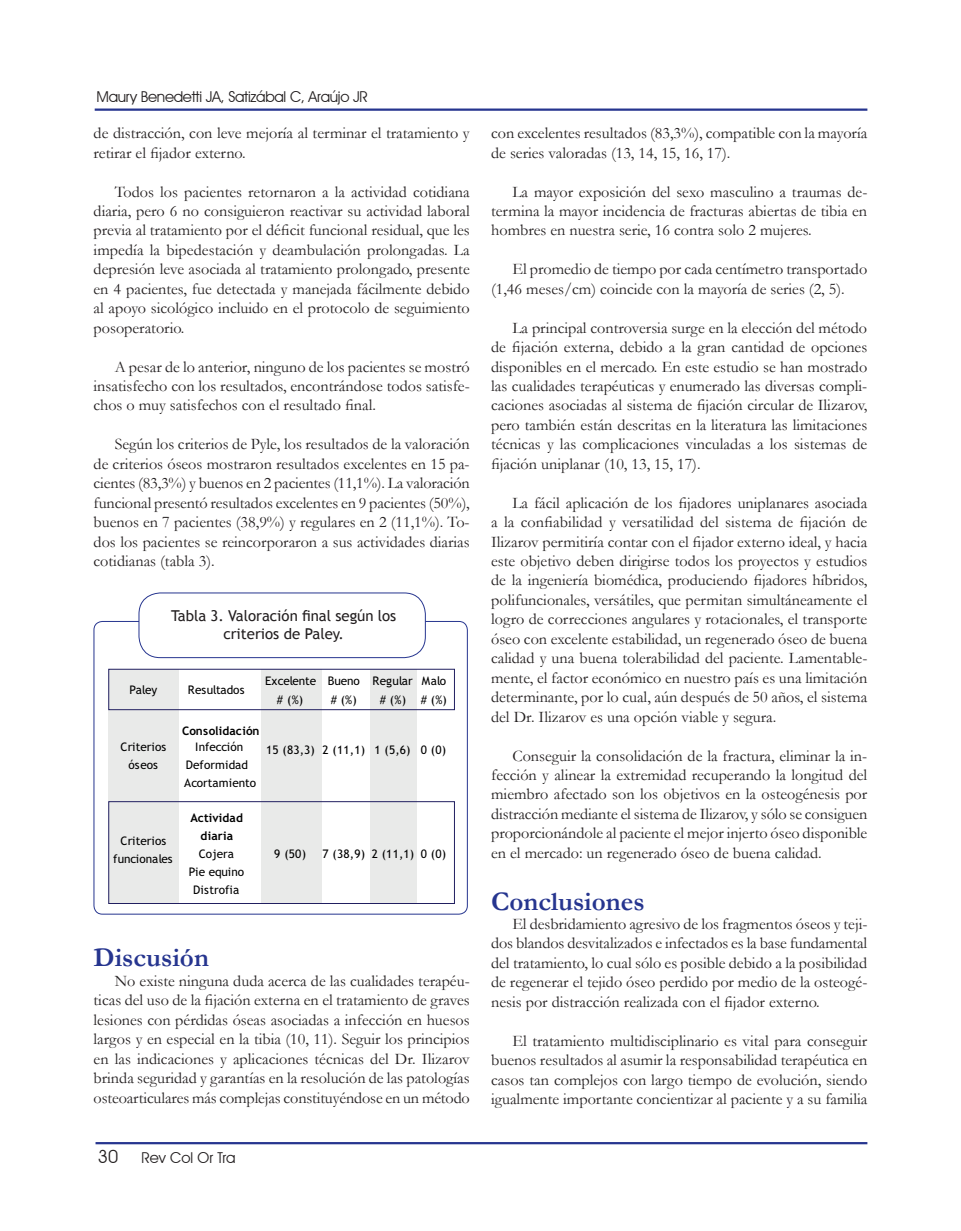
<style>
.page{position:relative;width:961px;height:1231px;background:#fff}
.page>*{position:absolute;margin:0;border:0;box-sizing:border-box;transform-origin:0 0}
.t1{font:700 27px "Garamond";color:#26358f}
.t2{font:18px "Avant Garde IT Cby BT";color:#231f20}
.t3{font:16.2px/19.5px "Garamond";color:#231f20;text-align:justify}
.t4{font:15px/18px "Trebuchet MS";color:#231f20;text-align:center}
.t5{font:15px "Avant Garde IT Cby BT";letter-spacing:-.02em;color:#231f20}
.t6{font:15px "Avant Garde IT Cby BT";color:#231f20}
.t7{font:11.85px/18.1px "Trebuchet MS";color:#000;text-align:center}
.t8{font:700 11.85px/18.1px "Trebuchet MS";letter-spacing:.01em;color:#000;text-align:center}
</style>
<div class="page">
<hr style="left:95px;top:1142px;width:772px;height:2px;background:#26358f">
<hr style="left:95px;top:108px;width:772px;height:3px;background:#26358f">
<div style="left:139px;top:592px;width:287px;height:66px;border:1px solid #26358f;border-radius:21px"></div>
<svg style="left:108px;top:669px;width:347px;height:234px"></svg>
<p class="t5" style="left:97px;top:87px;width:273px">Maury Benedetti JA, Satizábal C, Araújo JR</p>
<p class="t3" style="left:94px;top:123px;width:377px">de distracción, con leve mejoría al terminar el tratamiento y retirar el fijador externo.</p>
<p class="t3" style="left:94px;top:181px;width:378px;text-indent:21px">Todos los pacientes retornaron a la actividad cotidiana diaria, pero 6 no consiguieron reactivar su actividad laboral previa al tratamiento por el déficit funcional residual, que les impedía la bipedestación y deambulación prolongadas. La depresión leve asociada al tratamiento prolongado, presente en 4 pacientes, fue detectada y manejada fácilmente debido al apoyo sicológico incluido en el protocolo de seguimiento posoperatorio.</p>
<p class="t3" style="left:94px;top:356px;width:378px;text-indent:21px">A pesar de lo anterior, ninguno de los pacientes se mostró insatisfecho con los resultados, encontrándose todos satisfe&shy;chos o muy satisfechos con el resultado final.</p>
<p class="t3" style="left:94px;top:434px;width:378px;text-indent:21px">Según los criterios de Pyle, los resultados de la valoración de criterios óseos mostraron resultados excelentes en 15 pa&shy;cientes (83,3%) y buenos en 2 pacientes (11,1%). La valoración funcional presentó resultados excelentes en 9 pacientes (50%), buenos en 7 pacientes (38,9%) y regulares en 2 (11,1%). To&shy;dos los pacientes se reincorporaron a sus actividades diarias cotidianas (tabla 3).</p>
<p class="t4" style="left:171px;top:607px;width:227px">Tabla 3. Valoración final según los criterios de Paley.</p>
<p class="t7" style="left:129px;top:680px;width:29px">Paley</p>
<p class="t7" style="left:188px;top:680px;width:58px">Resultados</p>
<p class="t7" style="left:277px;top:672px;width:171px;text-align:left;text-indent:-12px">Excelente Bueno Regular Malo # (%)</p>
<p class="t7" style="left:331px;top:690px;width:28px"># (%)</p>
<p class="t7" style="left:380px;top:690px;width:28px"># (%)</p>
<p class="t7" style="left:421px;top:690px;width:28px"># (%)</p>
<p class="t7" style="left:120px;top:737px;width:47px">Criterios óseos</p>
<p class="t7" style="left:113px;top:832px;width:61px">Criterios funcionales</p>
<p class="t8" style="left:182px;top:721px;width:79px">Consolidación</p>
<p class="t7" style="left:195px;top:737px;width:50px">Infección</p>
<p class="t7" style="left:266px;top:740px;width:181px">15 (83,3) 2 (11,1) 1 (5,6) 0 (0)</p>
<p class="t7" style="left:184px;top:756px;width:74px;text-align:left">Deformidad<br>Acortamiento</p>
<p class="t8" style="left:190px;top:809px;width:54px">Actividad diaria</p>
<p class="t7" style="left:199px;top:845px;width:37px">Cojera</p>
<p class="t7" style="left:274px;top:845px;width:33px">9 (50)</p>
<p class="t7" style="left:322px;top:845px;width:125px">7 (38,9) 2 (11,1) 0 (0)</p>
<p class="t7" style="left:189px;top:863px;width:57px">Pie equino<br>Distrofia</p>
<h1 class="t1" style="left:94px;top:939px;width:117px">Discusión</h1>
<p class="t3" style="left:94px;top:970px;width:378px;text-indent:21px">No existe ninguna duda acerca de las cualidades terapéu&shy;ticas del uso de la fijación externa en el tratamiento de graves lesiones con pérdidas óseas asociadas a infección en huesos largos y en especial en la tibia (10, 11). Seguir los principios en las indicaciones y aplicaciones técnicas del Dr. Ilizarov brinda seguridad y garantías en la resolución de las patologías osteoarticulares más complejas constituyéndose en un método</p>
<p class="t2" style="left:98px;top:1146px;width:22px">30</p>
<p class="t6" style="left:142px;top:1148px;width:96px">Rev Col Or Tra</p>
<p class="t3" style="left:491px;top:123px;width:377px">con excelentes resultados (83,3%), compatible con la mayoría de series valoradas (13, 14, 15, 16, 17).</p>
<p class="t3" style="left:491px;top:181px;width:378px;text-indent:21px">La mayor exposición del sexo masculino a traumas de&shy;termina la mayor incidencia de fracturas abiertas de tibia en hombres en nuestra serie, 16 contra solo 2 mujeres.</p>
<p class="t3" style="left:491px;top:259px;width:377px;text-indent:21px">El promedio de tiempo por cada centímetro transportado (1,46 meses/cm) coincide con la mayoría de series (2, 5).</p>
<p class="t3" style="left:491px;top:317px;width:378px;text-indent:21px">La principal controversia surge en la elección del método de fijación externa, debido a la gran cantidad de opciones disponibles en el mercado. En este estudio se han mostrado las cualidades terapéuticas y enumerado las diversas compli&shy;caciones asociadas al sistema de fijación circular de Ilizarov, pero también están descritas en la literatura las limitaciones técnicas y las complicaciones vinculadas a los sistemas de fijación uniplanar (10, 13, 15, 17).</p>
<p class="t3" style="left:491px;top:492px;width:378px;text-indent:21px">La fácil aplicación de los fijadores uniplanares asociada a la confiabilidad y versatilidad del sistema de fijación de Ilizarov permitiría contar con el fijador externo ideal, y hacia este objetivo deben dirigirse todos los proyectos y estudios de la ingeniería biomédica, produciendo fijadores híbridos, polifuncionales, versátiles, que permitan simultáneamente el logro de correcciones angulares y rotacionales, el transporte óseo con excelente estabilidad, un regenerado óseo de buena calidad y una buena tolerabilidad del paciente. Lamentable&shy;mente, el factor económico en nuestro país es una limitación determinante, por lo cual, aún después de 50 años, el sistema del Dr. Ilizarov es una opción viable y segura.</p>
<p class="t3" style="left:491px;top:745px;width:378px;text-indent:21px">Conseguir la consolidación de la fractura, eliminar la in&shy;fección y alinear la extremidad recuperando la longitud del miembro afectado son los objetivos en la osteogénesis por distracción mediante el sistema de Ilizarov, y sólo se consiguen proporcionándole al paciente el mejor injerto óseo disponible en el mercado: un regenerado óseo de buena calidad.</p>
<h1 class="t1" style="left:491px;top:882px;width:155px">Conclusiones</h1>
<p class="t3" style="left:491px;top:913px;width:378px;text-indent:21px">El desbridamiento agresivo de los fragmentos óseos y teji&shy;dos blandos desvitalizados e infectados es la base fundamental del tratamiento, lo cual sólo es posible debido a la posibilidad de regenerar el tejido óseo perdido por medio de la osteogé&shy;nesis por distracción realizada con el fijador externo.</p>
<p class="t3" style="left:491px;top:1030px;width:378px;text-indent:21px">El tratamiento multidisciplinario es vital para conseguir buenos resultados al asumir la responsabilidad terapéutica en casos tan complejos con largo tiempo de evolución, siendo igualmente importante concientizar al paciente y a su familia</p>
</div>
